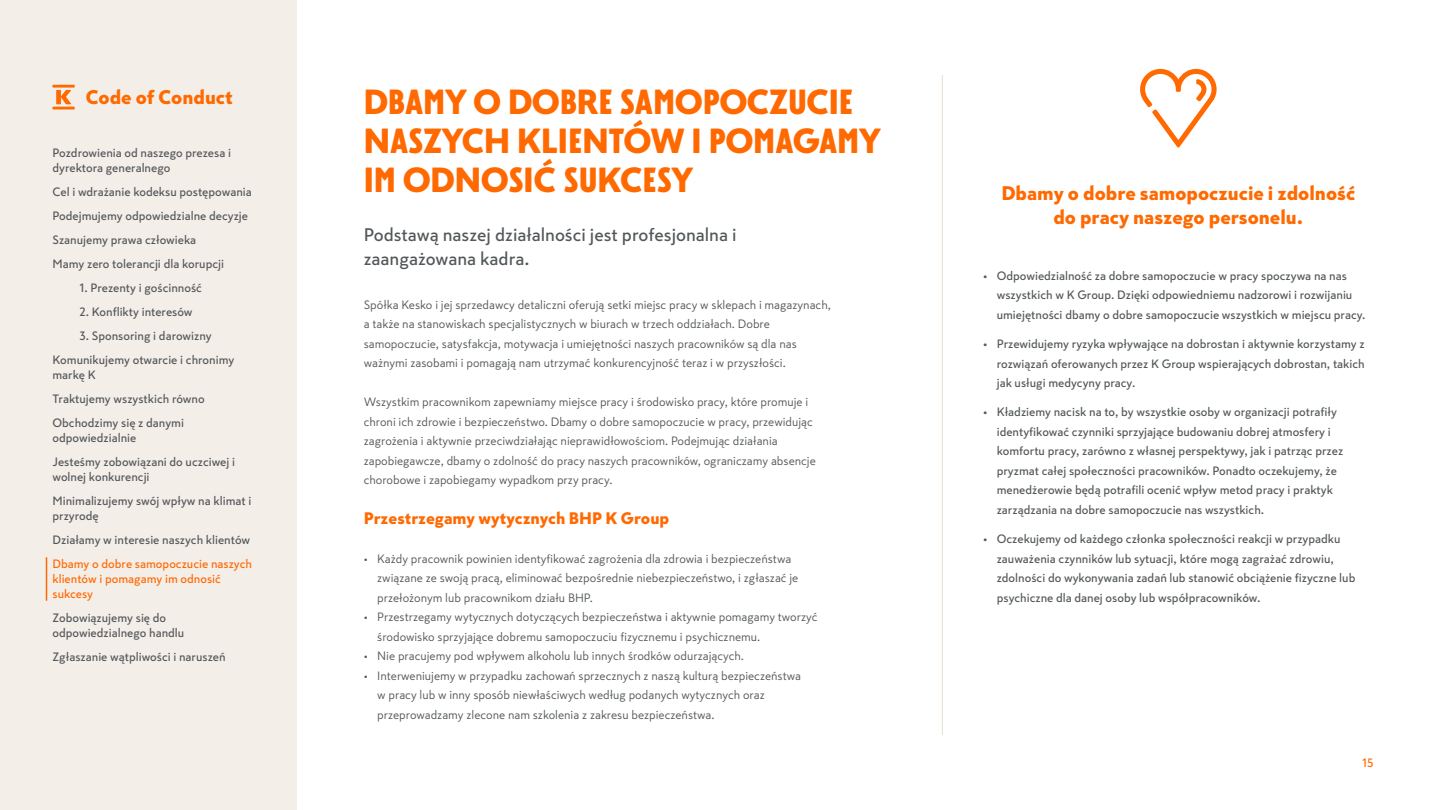
<style>
.page{position:relative;width:1440px;height:810px;background:#fff}
.page>*{position:absolute;margin:0;border:0;box-sizing:border-box;transform-origin:0 0}
.t1{font:900 34.5px/39px "Skatta Sans Headline";color:#ff6900}
.t2{font:900 19.5px/23.2px "Skatta Sans";color:#ff6900;text-align:center}
.t3{font:500 18px/24px "Skatta Sans";color:#54585a}
.t4{font:900 16.5px "Skatta Sans";color:#ff6900}
.t5{font:500 12px/19.5px "Skatta Sans";color:#54585a}
.t6{font:12px/19.5px "Skatta Sans";color:#54585a}
.t7{font:500 12px/15px "Skatta Sans";color:#ff6900}
.s1{font-family:"Skatta Sans"}
</style>
<div class="page">
<div style="left:0;top:0;width:296px;height:810px;background:#f4eee9"></div>
<svg style="left:52px;top:85px;width:23px;height:25px"></svg>
<hr style="left:46px;top:557px;width:1px;height:44px;background:#ff6900">
<hr style="left:942px;top:75px;width:1px;height:660px;background:#e8ded4">
<svg style="left:1140px;top:69px;width:77px;height:79px"></svg>
<h2 class="t2" style="left:86px;top:85px;width:149px">Code of Conduct</h2>
<p class="t5" style="left:52px;top:145px;width:180px;line-height:15px">Pozdrowienia od naszego prezesa i dyrektora generalnego</p>
<p class="t5" style="left:52px;top:180px;width:201px;line-height:24px">Cel i wdrażanie kodeksu postępowania Podejmujemy odpowiedzialne decyzje Szanujemy prawa człowieka<br>Mamy zero tolerancji dla korupcji</p>
<p class="t5" style="left:80px;top:278px;width:124px">1. Prezenty i gościnność</p>
<p class="t5" style="left:80px;top:302px;width:115px">2. Konflikty interesów</p>
<p class="t5" style="left:52px;top:324px;width:183px;line-height:24px;text-align:center">3. Sponsoring i darowizny<br>Komunikujemy otwarcie i chronimy</p>
<p class="t5" style="left:52px;top:363px;width:154px;line-height:24px">markę K<br>Traktujemy wszystkich równo<br>Obchodzimy się z danymi</p>
<p class="t5" style="left:52px;top:426px;width:184px;line-height:24px">odpowiedzialnie<br>Jesteśmy zobowiązani do uczciwej i</p>
<p class="t5" style="left:52px;top:465px;width:200px;line-height:24px">wolnej konkurencji<br>Minimalizujemy swój wpływ na klimat i</p>
<p class="t5" style="left:52px;top:504px;width:199px;line-height:24px">przyrodę<br>Działamy w interesie naszych klientów</p>
<p class="t7" style="left:52px;top:556px;width:201px">Dbamy o dobre samopoczucie naszych klientów i pomagamy im odnosić sukcesy</p>
<p class="t5" style="left:52px;top:610px;width:133px;line-height:15px">Zobowiązujemy się do odpowiedzialnego handlu</p>
<p class="t5" style="left:52px;top:647px;width:175px">Zgłaszanie wątpliwości i naruszeń</p>
<h1 class="t1" style="left:364px;top:82px;width:518px">DBAMY O DOBRE SAMOPOCZUCIE<br>NASZYCH KLIENTÓW I POMAGAMY<br>IM ODNOSI<span class="s1">Ć</span> SUKCESY</h1>
<h3 class="t3" style="left:364px;top:222px;width:374px">Podstawą naszej działalności jest profesjonalna i zaangażowana kadra.</h3>
<p class="t6" style="left:364px;top:295px;width:469px">Spółka Kesko i jej sprzedawcy detaliczni oferują setki miejsc pracy w sklepach i magazynach, a także na stanowiskach specjalistycznych w biurach w trzech oddziałach. Dobre samopoczucie, satysfakcja, motywacja i umiejętności naszych pracowników są dla nas ważnymi zasobami i pomagają nam utrzymać konkurencyjność teraz i w przyszłości.</p>
<p class="t6" style="left:364px;top:392px;width:454px">Wszystkim pracownikom zapewniamy miejsce pracy i środowisko pracy, które promuje i chroni ich zdrowie i bezpieczeństwo. Dbamy o dobre samopoczucie w pracy, przewidując zagrożenia i aktywnie przeciwdziałając nieprawidłowościom. Podejmując działania zapobiegawcze, dbamy o zdolność do pracy naszych pracowników, ograniczamy absencje chorobowe i zapobiegamy wypadkom przy pracy.</p>
<h3 class="t4" style="left:364px;top:505px;width:307px">Przestrzegamy wytycznych BHP K Group</h3>
<p class="t6" style="left:377px;top:548px;width:423px;text-indent:-14px">• Każdy pracownik powinien identyfikować zagrożenia dla zdrowia i bezpieczeństwa związane ze swoją pracą, eliminować bezpośrednie niebezpieczeństwo, i zgłaszać je przełożonym lub pracownikom działu BHP.</p>
<p class="t6" style="left:377px;top:607px;width:442px;text-indent:-14px">• Przestrzegamy wytycznych dotyczących bezpieczeństwa i aktywnie pomagamy tworzyć środowisko sprzyjające dobremu samopoczuciu fizycznemu i psychicznemu.</p>
<p class="t6" style="left:364px;top:646px;width:382px">• Nie pracujemy pod wpływem alkoholu lub innych środków odurzających.</p>
<p class="t6" style="left:377px;top:665px;width:425px;text-indent:-14px">• Interweniujemy w przypadku zachowań sprzecznych z naszą kulturą bezpieczeństwa w pracy lub w inny sposób niewłaściwych według podanych wytycznych oraz przeprowadzamy zlecone nam szkolenia z zakresu bezpieczeństwa.</p>
<h2 class="t2" style="left:1001px;top:181px;width:355px">Dbamy o dobre samopoczucie i zdolność do pracy naszego personelu.</h2>
<p class="t5" style="left:997px;top:266px;width:370px;text-indent:-14px">• Odpowiedzialność za dobre samopoczucie w pracy spoczywa na nas wszystkich w K Group. Dzięki odpowiedniemu nadzorowi i rozwijaniu umiejętności dbamy o dobre samopoczucie wszystkich w miejscu pracy.</p>
<p class="t5" style="left:997px;top:334px;width:370px;text-align:justify;text-indent:-14px">• Przewidujemy ryzyka wpływające na dobrostan i aktywnie korzystamy z rozwiązań oferowanych przez K Group wspierających dobrostan, takich jak usługi medycyny pracy.</p>
<p class="t5" style="left:997px;top:402px;width:348px;text-indent:-14px">• Kładziemy nacisk na to, by wszystkie osoby w organizacji potrafiły identyfikować czynniki sprzyjające budowaniu dobrej atmosfery i komfortu pracy, zarówno z własnej perspektywy, jak i patrząc przez pryzmat całej społeczności pracowników. Ponadto oczekujemy, że menedżerowie będą potrafili ocenić wpływ metod pracy i praktyk zarządzania na dobre samopoczucie nas wszystkich.</p>
<p class="t5" style="left:997px;top:529px;width:360px;text-indent:-14px">• Oczekujemy od każdego członka społeczności reakcji w przypadku zauważenia czynników lub sytuacji, które mogą zagrażać zdrowiu, zdolności do wykonywania zadań lub stanowić obciążenie fizyczne lub psychiczne dla danej osoby lub współpracowników.</p>
<p class="t7" style="left:1362px;top:755px;width:13px">15</p>
</div>
